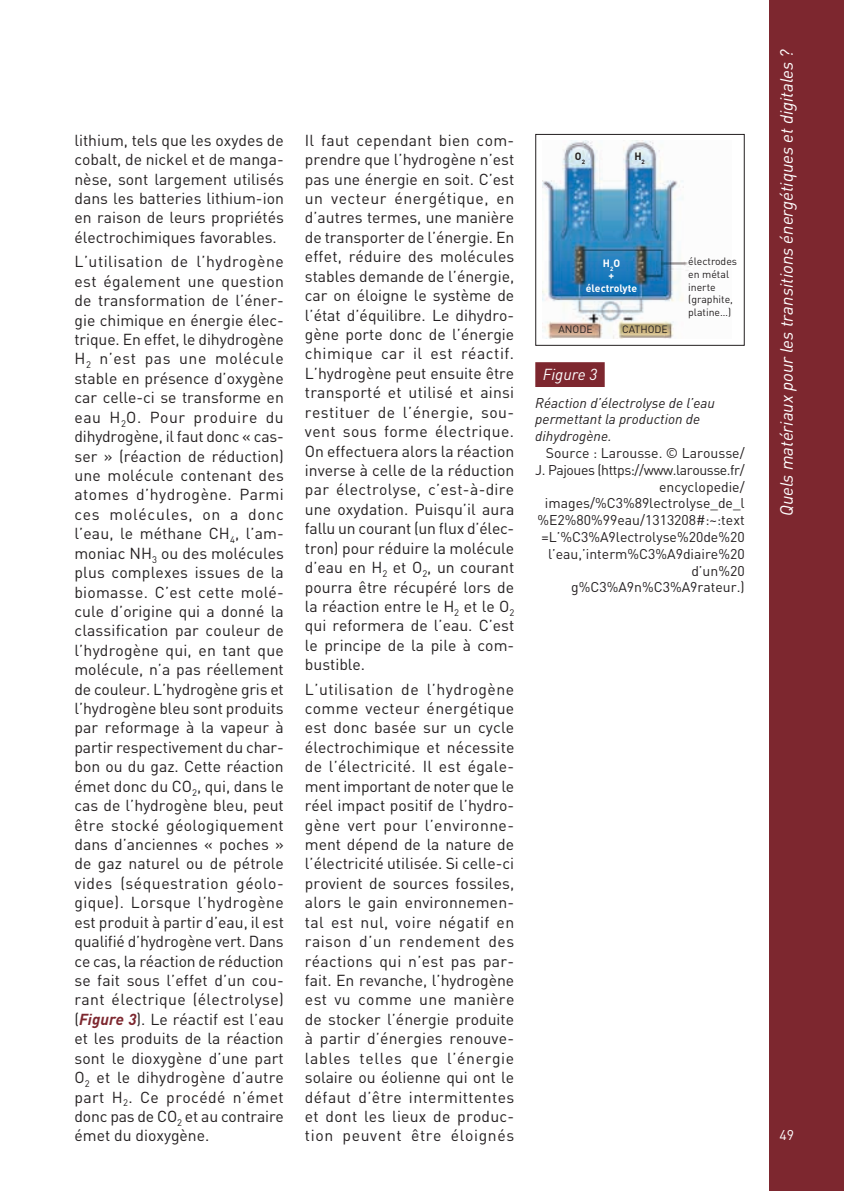
<style>
.page{position:relative;width:844px;height:1191px;background:#fff}
.page>*{position:absolute;margin:0;border:0;box-sizing:border-box;transform-origin:0 0}
.t1{font:italic 17.5px "DINOT";color:#fff}
.Texte_courant{font:15.75px/19.4px "DINOT";color:#231f20;text-align:justify}
.Figure_numero{font:italic 15.75px "DINOT";color:#fff}
.Figure_source{font:14px/16.8px "DINOT";color:#231f20;text-align:right}
.Figure_titre{font:italic 14px/16.8px "DINOT";color:#231f20}
.t2{font:14px "DINOT";color:#fff}
.t3{font:10.5px/12.6px "DINOT";color:#231f20}
.t4{font:700 10.5px/12.2px "DINOT";color:#fff;text-align:center}
.t5{font:700 10.5px "DINOT";color:#231f20}
.s1{font-weight:700;font-style:italic;color:#7d272f}
</style>
<div class="page">
<div style="left:769px;top:0;width:74px;height:1191px;background:#7d272f"></div>
<div style="left:535px;top:362px;width:69px;height:25px;background:#7d272f"></div>
<img style="left:542px;top:141px;width:148px;height:198px">
<div style="left:535px;top:134px;width:209px;height:212px;border:1px solid #231f20"></div>
<p class="Texte_courant" style="left:305px;top:130px;width:211px">Il faut cependant bien com&shy;prendre que l’hydrogène n’est pas une énergie en soit. C’est un vecteur énergétique, en d’autres termes, une manière de transporter de l’énergie. En effet, réduire des molécules stables demande de l’énergie, car on éloigne le système de l’état d’équilibre. Le dihydro&shy;gène porte donc de l’énergie chimique car il est réactif.<br>L’hydrogène peut ensuite être transporté et utilisé et ainsi restituer de l’énergie, sou&shy;vent sous forme électrique.<br>On effectuera alors la réaction inverse à celle de la réduction par électrolyse, c’est-à-dire une oxydation. Puisqu’il aura fallu un courant (un flux d’élec&shy;tron) pour réduire la molécule d’eau en H<sub>2</sub> et O<sub>2</sub>, un courant pourra être récupéré lors de la réaction entre le H<sub>2</sub> et le O<sub>2 </sub>qui reformera de l’eau. C’est le principe de la pile à com&shy;bustible.</p>
<p class="Texte_courant" style="left:305px;top:679px;width:211px">L’utilisation de l’hydrogène comme vecteur énergétique est donc basée sur un cycle électrochimique et nécessite de l’électricité. Il est égale&shy;ment important de noter que le réel impact positif de l’hydro&shy;gène vert pour l’environne&shy;ment dépend de la nature de l’électricité utilisée. Si celle-ci provient de sources fossiles, alors le gain environnemen&shy;tal est nul, voire négatif en raison d’un rendement des réactions qui n’est pas par&shy;fait. En revanche, l’hydrogène est vu comme une manière de stocker l’énergie produite à partir d’énergies renouve&shy;lables telles que l’énergie solaire ou éolienne qui ont le défaut d’être intermittentes et dont les lieux de produc&shy;tion peuvent être éloignés</p>
<p class="Texte_courant" style="left:74px;top:130px;width:211px">lithium, tels que les oxydes de cobalt, de nickel et de manga&shy;nèse, sont largement utilisés dans les batteries lithium-ion en raison de leurs propriétés électrochimiques favorables.</p>
<p class="Texte_courant" style="left:74px;top:252px;width:211px">L’utilisation de l’hydrogène est également une question de transformation de l’éner&shy;gie chimique en énergie élec&shy;trique. En effet, le dihydrogène H<sub>2</sub> n’est pas une molécule stable en présence d’oxygène car celle-ci se transforme en eau H<sub>2</sub>O. Pour produire du dihydrogène, il faut donc « cas&shy;ser » (réaction de réduction) une molécule contenant des atomes d’hydrogène. Parmi ces molécules, on a donc l’eau, le méthane CH<sub>4</sub>, l’am&shy;moniac NH<sub>3</sub> ou des molécules plus complexes issues de la biomasse. C’est cette molé&shy;cule d’origine qui a donné la classification par couleur de l’hydrogène qui, en tant que molécule, n’a pas réellement de couleur. L’hydrogène gris et l’hydrogène bleu sont produits par reformage à la vapeur à partir respectivement du char&shy;bon ou du gaz. Cette réaction émet donc du CO<sub>2</sub>, qui, dans le cas de l’hydrogène bleu, peut être stocké géologiquement dans d’anciennes « poches » de gaz naturel ou de pétrole vides (séquestration géolo&shy;gique). Lorsque l’hydrogène est produit à partir d’eau, il est qualifié d’hydrogène vert. Dans ce cas, la réaction de réduction se fait sous l’effet d’un cou&shy;rant électrique (électrolyse) (<span class="s1">Figure 3</span>). Le réactif est l’eau et les produits de la réaction sont le dioxygène d’une part O<sub>2</sub> et le dihydrogène d’autre part H<sub>2</sub>. Ce procédé n’émet donc pas de CO<sub>2</sub> et au contraire émet du dioxygène.</p>
<p class="t3" style="left:688px;top:255px;width:50px">électrodes en métal inerte (graphite, platine…)</p>
<p class="t5" style="left:574px;top:149px;width:12px">O<sub>2</sub></p>
<p class="t5" style="left:634px;top:149px;width:12px">H<sub>2</sub></p>
<p class="t4" style="left:585px;top:257px;width:53px">H<sub>2</sub>O<br>+ électrolyte</p>
<p class="t3" style="left:558px;top:323px;width:36px">ANODE</p>
<p class="t3" style="left:622px;top:323px;width:47px">CATHODE</p>
<p class="Figure_numero" style="left:542px;top:364px;width:56px">Figure 3</p>
<p class="Figure_titre" style="left:535px;top:394px;width:181px">Réaction d’électrolyse de l’eau permettant la production de dihydrogène.</p>
<p class="Figure_source" style="left:535px;top:444px;width:211px">Source : Larousse. © Larousse/<br>J. Pajoues (https://www.larousse.fr/ encyclopedie/ images/%C3%89lectrolyse_de_l %E2%80%99eau/1313208#:~:text =L’%C3%A9lectrolyse%20de%20 l’eau,’interm%C3%A9diaire%20 d’un%20 g%C3%A9n%C3%A9rateur.)</p>
<p class="t1" style="left:775px;top:516px;width:468px;rotate:-90deg">Quels matériaux pour les transitions énergétiques et digitales ?</p>
<p class="t2" style="left:779px;top:1125px;width:16px">49</p>
</div>
